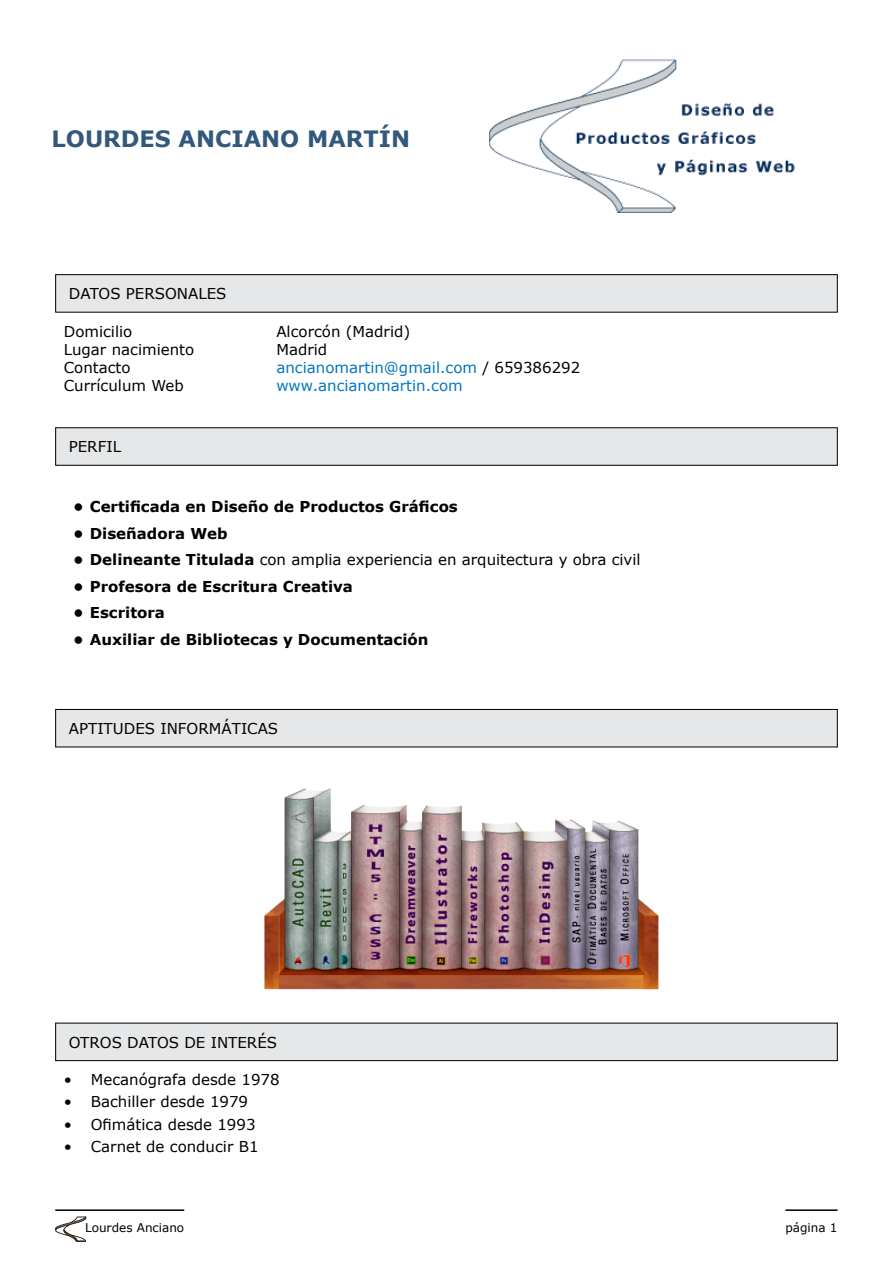
<style>
.page{position:relative;width:893px;height:1263px;background:#fff}
.page>*{position:absolute;margin:0;border:0;box-sizing:border-box;transform-origin:0 0}
.t1{font:700 22.5px "Verdana";color:#33587c}
.t2{font:15px "Verdana";color:#000}
.t3{font:700 15px "Verdana";color:#000}
.t4{font:15px "Verdana";color:#0077c0}
.t5{font:12px "Verdana";color:#000}
.s1{color:#000}
.s2{font-weight:700}
</style>
<div class="page">
<hr style="left:55px;top:1209px;width:129px;height:2px;background:#000">
<hr style="left:785px;top:1209px;width:53px;height:2px;background:#000">
<svg style="left:55px;top:1216px;width:32px;height:26px"></svg>
<div style="left:56px;top:275px;width:781px;height:37px;background:#e6e7e8"></div>
<div style="left:55px;top:274px;width:783px;height:39px;border:1px solid #000"></div>
<div style="left:56px;top:428px;width:781px;height:37px;background:#e6e7e8"></div>
<div style="left:55px;top:427px;width:783px;height:39px;border:1px solid #000"></div>
<div style="left:56px;top:709px;width:781px;height:38px;background:#e6e7e8"></div>
<div style="left:55px;top:709px;width:783px;height:38px;border:1px solid #000"></div>
<div style="left:56px;top:1023px;width:781px;height:37px;background:#e6e7e8"></div>
<div style="left:55px;top:1023px;width:783px;height:38px;border:1px solid #000"></div>
<img style="left:264px;top:788px;width:395px;height:202px">
<img style="left:489px;top:60px;width:306px;height:153px">
<h1 class="t1" style="left:52px;top:123px;width:360px">LOURDES ANCIANO MARTÍN</h1>
<p class="t2" style="left:69px;top:283px;width:159px">DATOS PERSONALES</p>
<p class="t2" style="left:64px;top:321px;width:70px">Domicilio</p>
<p class="t2" style="left:276px;top:321px;width:135px">Alcorcón (Madrid)</p>
<p class="t2" style="left:64px;top:339px;width:132px">Lugar nacimiento</p>
<p class="t2" style="left:276px;top:339px;width:52px">Madrid</p>
<p class="t2" style="left:64px;top:357px;width:68px">Contacto</p>
<p class="t4" style="left:276px;top:357px;width:305px">ancianomartin@gmail.com <span class="s1">/ 659386292</span></p>
<p class="t2" style="left:64px;top:375px;width:122px">Currículum Web</p>
<p class="t4" style="left:276px;top:375px;width:188px">www.ancianomartin.com</p>
<p class="t2" style="left:69px;top:436px;width:54px">PERFIL</p>
<p class="t3" style="left:73px;top:496px;width:386px">• Certificada en Diseño de Productos Gráficos</p>
<p class="t3" style="left:73px;top:523px;width:156px">• Diseñadora Web</p>
<p class="t2" style="left:73px;top:550px;width:569px"><span class="s2">• Delineante Titulada</span> con amplia experiencia en arquitectura y obra civil</p>
<p class="t3" style="left:73px;top:576px;width:281px">• Profesora de Escritura Creativa</p>
<p class="t3" style="left:73px;top:602px;width:93px">• Escritora</p>
<p class="t3" style="left:73px;top:629px;width:357px">• Auxiliar de Bibliotecas y Documentación</p>
<p class="t2" style="left:69px;top:718px;width:211px">APTITUDES INFORMÁTICAS</p>
<p class="t2" style="left:69px;top:1032px;width:210px">OTROS DATOS DE INTERÉS</p>
<p class="t2" style="left:64px;top:1069px;width:217px">• Mecanógrafa desde 1978</p>
<p class="t2" style="left:64px;top:1092px;width:186px">• Bachiller desde 1979</p>
<p class="t2" style="left:64px;top:1114px;width:193px">• Ofimática desde 1993</p>
<p class="t2" style="left:64px;top:1136px;width:196px">• Carnet de conducir B1</p>
<p class="t5" style="left:85px;top:1219px;width:101px">Lourdes Anciano</p>
<p class="t5" style="left:785px;top:1219px;width:54px">página 1</p>
</div>
